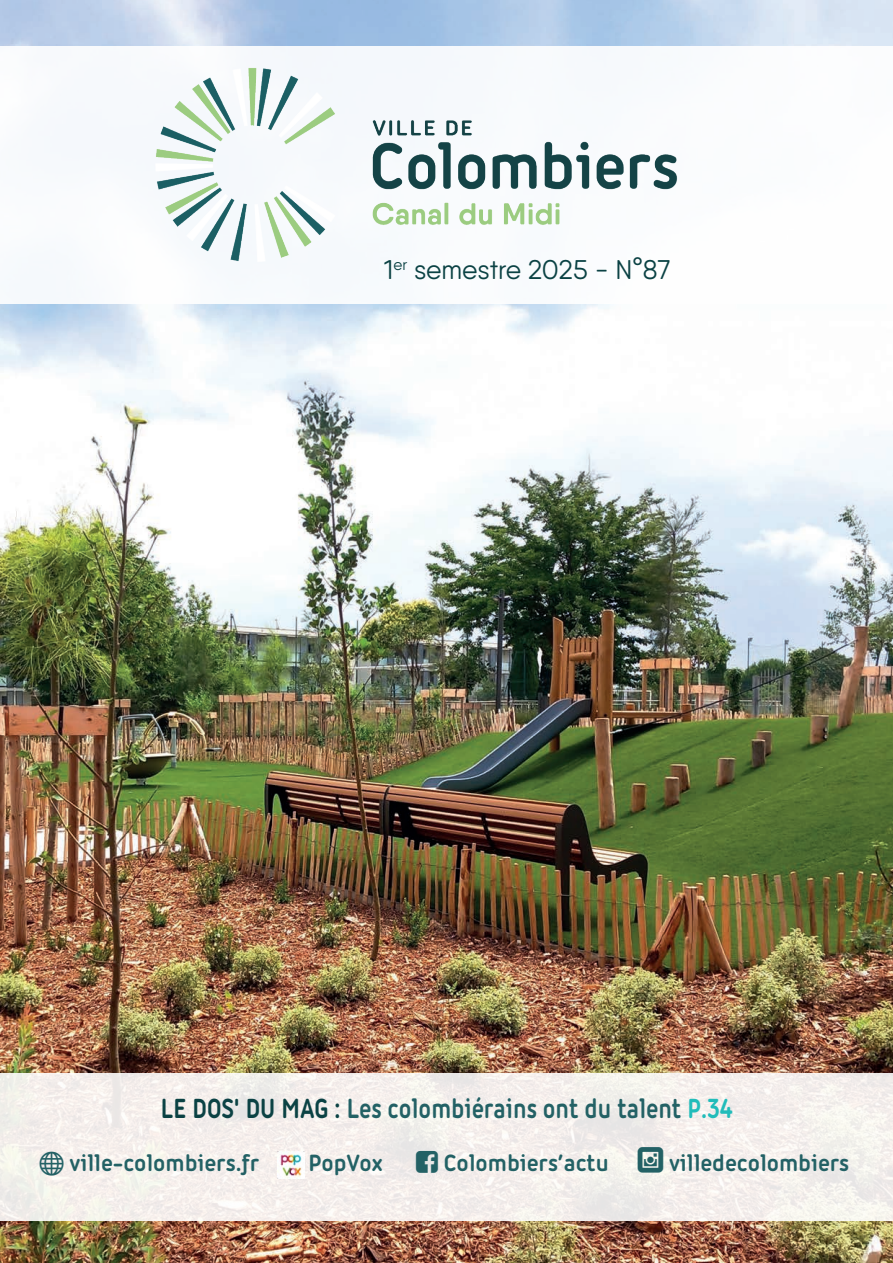
<style>
.page{position:relative;width:893px;height:1263px;background:#fff}
.page>*{position:absolute;margin:0;border:0;box-sizing:border-box;transform-origin:0 0}
.t1{font:700 30px "Iconic";color:#236165;scale:.88 1}
.t2{font:27px "Qanelas Soft";color:#0b4244}
.t3{font:700 25.5px "Iconic";color:#236165}
.s1{color:#0b4244}
.s2{color:#22bcba}
</style>
<div class="page">
<img style="left:0;top:0;width:893px;height:1263px">
<div style="left:0;top:46px;width:893px;height:258px;background:#fff"></div>
<img style="left:155px;top:51px;width:523px;height:211px">
<div style="left:0;top:1074px;width:893px;height:147px;background:#f4efec"></div>
<img style="left:277px;top:1151px;width:27px;height:27px">
<svg style="left:41px;top:1155px;width:22px;height:17px"></svg>
<svg style="left:416px;top:1151px;width:22px;height:20px"></svg>
<svg style="left:638px;top:1147px;width:25px;height:26px"></svg>
<p class="t2" style="left:384px;top:253px;width:288px">1<sup>er</sup> semestre 2025 - N°87</p>
<p class="t1" style="left:160px;top:1087px;width:652px"><span class="s1">LE DOS' DU MAG :</span> Les colombiérains ont du talent <span class="s2">P.34</span></p>
<p class="t3" style="left:70px;top:1145px;width:191px">ville-colombiers.fr</p>
<p class="t3" style="left:308px;top:1145px;width:76px">PopVox</p>
<p class="t3" style="left:444px;top:1145px;width:166px">Colombiers’actu</p>
<p class="t3" style="left:669px;top:1145px;width:182px">villedecolombiers</p>
</div>
